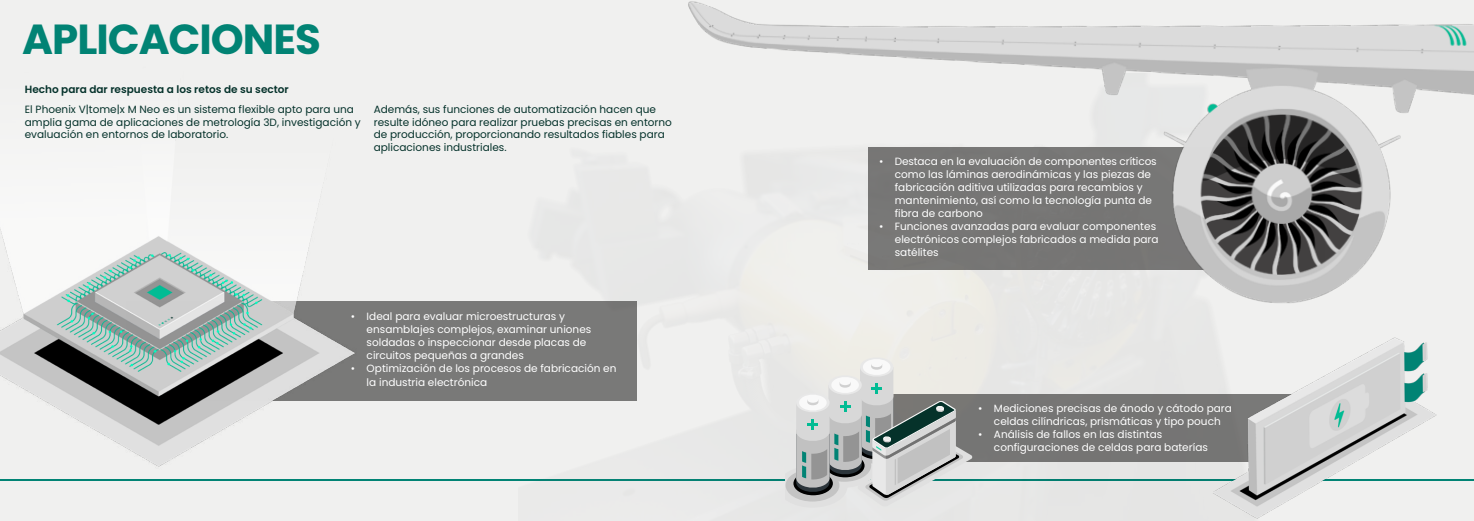
<style>
.page{position:relative;width:1474px;height:521px;background:#fff}
.page>*{position:absolute;margin:0;border:0;box-sizing:border-box;transform-origin:0 0}
.t1{font:700 42px "Poppins";letter-spacing:-.025em;color:#018374}
.t2{font:10.5px/13.1px "Poppins";color:#fff}
.t3{font:10.5px/12.6px "Poppins";color:#05322b}
.t4{font:600 10.5px "Poppins";color:#05322b}
</style>
<div class="page">
<div style="left:0;top:0;width:1473px;height:521px;background:#f0f0ef"></div>
<hr style="left:0;top:479px;width:1473px;height:1px;background:#018374">
<img style="left:518px;top:193px;width:685px;height:328px">
<div style="left:126px;top:301px;width:511px;height:100px;background:#797978"></div>
<img style="left:672px;top:1px;width:801px;height:340px">
<img style="left:0;top:205px;width:355px;height:262px">
<div style="left:879px;top:394px;width:431px;height:68px;background:#757574"></div>
<img style="left:1203px;top:332px;width:239px;height:189px">
<svg style="left:785px;top:356px;width:187px;height:152px"></svg>
<h1 class="t1" style="left:22px;top:15px;width:300px">APLICACIONES</h1>
<p class="t4" style="left:25px;top:83px;width:265px">Hecho para dar respuesta a los retos de su sector</p>
<p class="t3" style="left:25px;top:103px;width:337px">El Phoenix V|tome|x M Neo es un sistema flexible apto para una amplia gama de aplicaciones de metrología 3D, investigación y evaluación en entornos de laboratorio.</p>
<p class="t3" style="left:374px;top:103px;width:300px">Además, sus funciones de automatización hacen que resulte idóneo para realizar pruebas precisas en entorno de producción, proporcionando resultados fiables para aplicaciones industriales.</p>
<p class="t2" style="left:366px;top:310px;width:226px;text-indent:-16px">• Ideal para evaluar microestructuras y ensamblajes complejos, examinar uniones soldadas o inspeccionar desde placas de circuitos pequeñas a grandes</p>
<p class="t2" style="left:366px;top:362px;width:251px;text-indent:-16px">• Optimización de los procesos de fabricación en la industria electrónica</p>
<p class="t2" style="left:894px;top:154px;width:263px;text-indent:-16px">• Destaca en la evaluación de componentes críticos como las láminas aerodinámicas y las piezas de fabricación aditiva utilizadas para recambios y mantenimiento, así como la tecnología punta de fibra de carbono</p>
<p class="t2" style="left:894px;top:220px;width:265px;text-indent:-16px">• Funciones avanzadas para evaluar componentes electrónicos complejos fabricados a medida para satélites</p>
<p class="t2" style="left:978px;top:401px;width:255px;text-align:center">• Mediciones precisas de ánodo y cátodo para celdas cilíndricas, prismáticas y tipo pouch</p>
<p class="t2" style="left:993px;top:428px;width:215px;text-indent:-16px">• Análisis de fallos en las distintas configuraciones de celdas para baterías</p>
</div>
